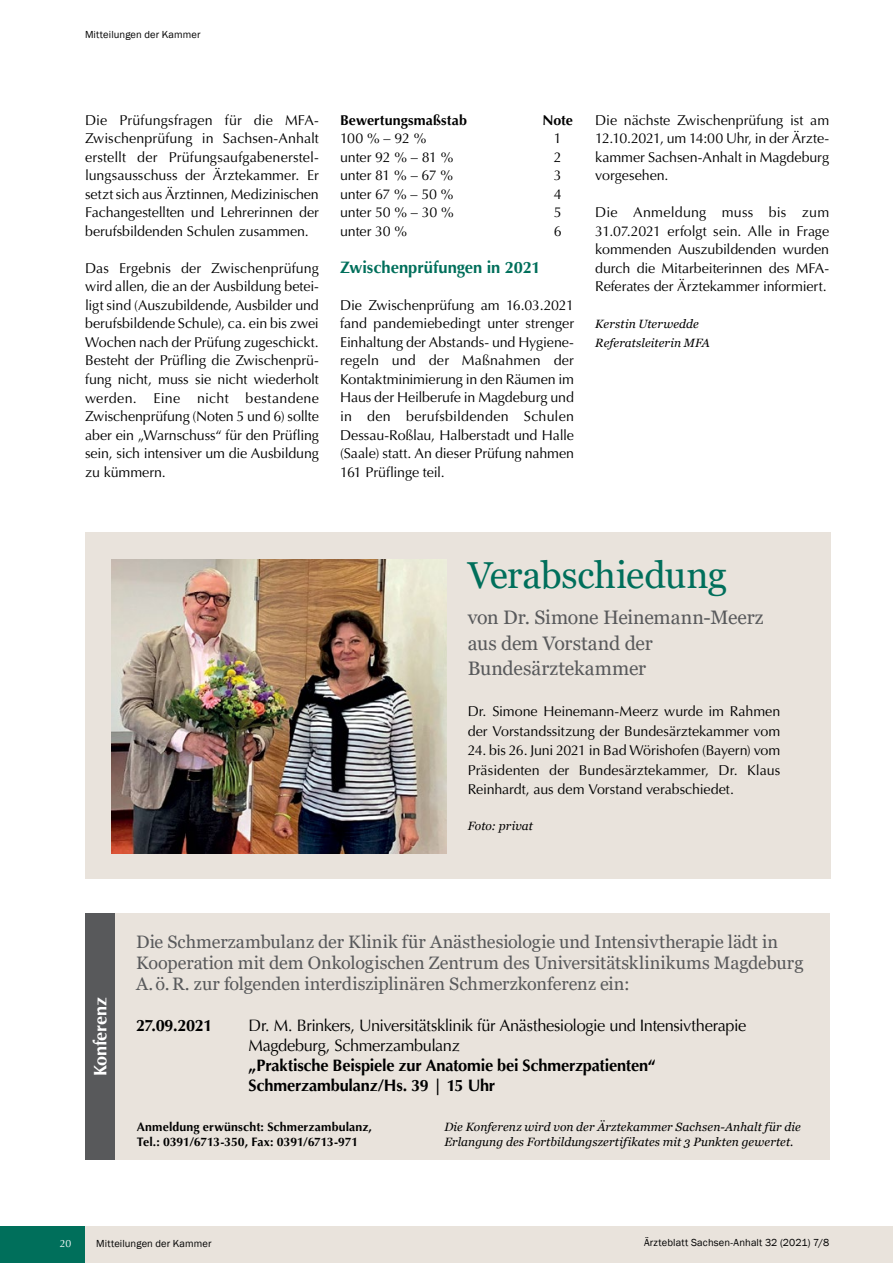
<style>
.page{position:relative;width:893px;height:1263px;background:#fff}
.page>*{position:absolute;margin:0;border:0;box-sizing:border-box;transform-origin:0 0}
.t1{font:37.5px "Georgia";letter-spacing:-.01em;color:#006f5b}
.t2{font:19.5px/25.5px "Georgia";letter-spacing:-.01em;color:#58595b}
.t3{font:18px/21px "Georgia";letter-spacing:-.005em;color:#58595b}
.t4{font:700 18px "Optima";letter-spacing:-.005em;color:#fff}
.t5{font:16.5px/19.8px "Optima";letter-spacing:-.025em;color:#000}
.t6{font:700 16.5px/19.8px "Optima";letter-spacing:-.01em;color:#000}
.t7{font:700 16.5px "Optima";color:#006f5b}
.t8{font:14.25px/18.5px "Optima LT";letter-spacing:-.005em;color:#000;text-align:justify}
.t9{font:700 14.25px "Optima LT";letter-spacing:.005em;color:#000}
.t10{font:700 12.3px/14.9px "Optima LT";letter-spacing:.005em;color:#000}
.t11{font:italic 12px/18.5px "Georgia";letter-spacing:.01em;color:#000}
.t12{font:10.5px "Franklin Gothic";letter-spacing:.01em;color:#000}
.t13{font:10.5px "Optima LT";color:#fff}
</style>
<div class="page">
<div style="left:0;top:1226px;width:893px;height:37px;background:#e9e3dc"></div>
<div style="left:0;top:1226px;width:85px;height:37px;background:#006f5b"></div>
<div style="left:85px;top:532px;width:745px;height:347px;background:#e9e3dc"></div>
<img style="left:112px;top:559px;width:334px;height:295px">
<div style="left:85px;top:913px;width:744px;height:247px;background:#e9e3dc"></div>
<div style="left:85px;top:913px;width:30px;height:247px;background:#58595b"></div>
<p class="t12" style="left:85px;top:28px;width:117px">Mitteilungen der Kammer</p>
<p class="t8" style="left:85px;top:111px;width:235px">Die Prüfungsfragen für die MFA-Zwischenprüfung in Sachsen-Anhalt erstellt der Prüfungsaufgabenerstel&shy;lungsausschuss der Ärztekammer. Er setzt sich aus Ärztinnen, Medizinischen Fachangestellten und Lehrerinnen der berufsbildenden Schulen zusammen.</p>
<p class="t8" style="left:85px;top:259px;width:235px">Das Ergebnis der Zwischenprüfung wird allen, die an der Ausbildung betei&shy;ligt sind (Auszubildende, Ausbilder und berufsbildende Schule), ca. ein bis zwei Wochen nach der Prüfung zugeschickt.<br>Besteht der Prüfling die Zwischenprü&shy;fung nicht, muss sie nicht wiederholt werden. Eine nicht bestandene Zwischenprüfung (Noten 5 und 6) sollte aber ein „Warnschuss“ für den Prüfling sein, sich intensiver um die Ausbildung zu kümmern.</p>
<p class="t9" style="left:340px;top:112px;width:128px">Bewertungsmaßstab</p>
<p class="t9" style="left:542px;top:112px;width:32px">Note</p>
<p class="t8" style="left:340px;top:130px;width:88px">100 % – 92 %</p>
<p class="t8" style="left:554px;top:130px;width:9px">1</p>
<p class="t8" style="left:340px;top:148px;width:115px">unter 92 % – 81 %</p>
<p class="t8" style="left:554px;top:148px;width:9px">2</p>
<p class="t8" style="left:340px;top:167px;width:114px">unter 81 % – 67 %</p>
<p class="t8" style="left:554px;top:167px;width:9px">3</p>
<p class="t8" style="left:340px;top:185px;width:115px">unter 67 % – 50 %</p>
<p class="t8" style="left:554px;top:185px;width:9px">4</p>
<p class="t8" style="left:340px;top:204px;width:115px">unter 50 % – 30 %</p>
<p class="t8" style="left:554px;top:204px;width:9px">5</p>
<p class="t8" style="left:340px;top:222px;width:69px">unter 30 %</p>
<p class="t8" style="left:554px;top:222px;width:9px">6</p>
<p class="t7" style="left:340px;top:257px;width:202px">Zwischenprüfungen in 2021</p>
<p class="t8" style="left:340px;top:296px;width:235px">Die Zwischenprüfung am 16.03.2021 fand pandemiebedingt unter strenger Einhaltung der Abstands- und Hygiene&shy;regeln und der Maßnahmen der Kontaktminimierung in den Räumen im Haus der Heilberufe in Magdeburg und in den berufsbildenden Schulen Dessau-Roßlau, Halberstadt und Halle (Saale) statt. An dieser Prüfung nahmen 161 Prüflinge teil.</p>
<p class="t8" style="left:595px;top:111px;width:235px">Die nächste Zwischenprüfung ist am 12.10.2021, um 14:00 Uhr, in der Ärzte&shy;kammer Sachsen-Anhalt in Magdeburg vorgesehen.</p>
<p class="t8" style="left:595px;top:204px;width:235px">Die Anmeldung muss bis zum 31.07.2021 erfolgt sein. Alle in Frage kommenden Auszubildenden wurden durch die Mitarbeiterinnen des MFA-Referates der Ärztekammer informiert.</p>
<p class="t11" style="left:595px;top:315px;width:116px">Kerstin Uterwedde<br>Referatsleiterin MFA</p>
<h1 class="t1" style="left:468px;top:553px;width:261px">Verabschiedung</h1>
<h2 class="t2" style="left:468px;top:605px;width:297px">von Dr. Simone Heinemann-Meerz aus dem Vorstand der<br>Bundesärztekammer</h2>
<p class="t8" style="left:468px;top:702px;width:314px;line-height:19.5px">Dr. Simone Heinemann-Meerz wurde im Rahmen der Vorstandssitzung der Bundesärztekammer vom</p>
<p class="t8" style="left:468px;top:741px;width:314px;line-height:19.5px">24. bis 26. Juni 2021 in Bad Wörishofen (Bayern) vom Präsidenten der Bundesärztekammer, Dr. Klaus Reinhardt, aus dem Vorstand verabschiedet.</p>
<p class="t11" style="left:468px;top:817px;width:67px">Foto: privat</p>
<p class="t4" style="left:89px;top:1076px;width:81px;rotate:-90deg">Konferenz</p>
<p class="t3" style="left:136px;top:931px;width:669px">Die Schmerzambulanz der Klinik für Anästhesiologie und Intensivtherapie lädt in<br>Kooperation mit dem Onkologischen Zentrum des Universitätsklinikums Magdeburg<br>A.ö.R. zur folgenden interdisziplinären Schmerzkonferenz ein:</p>
<p class="t6" style="left:136px;top:1016px;width:78px">27.09.2021</p>
<p class="t5" style="left:249px;top:1016px;width:499px">Dr. M. Brinkers, Universitätsklinik für Anästhesiologie und Intensivtherapie<br>Magdeburg, Schmerzambulanz</p>
<p class="t6" style="left:249px;top:1056px;width:409px">„Praktische Beispiele zur Anatomie bei Schmerzpatienten“<br>Schmerzambulanz/Hs. 39 | 15 Uhr</p>
<p class="t10" style="left:137px;top:1119px;width:237px">Anmeldung erwünscht: Schmerzambulanz,<br>Tel.: 0391/6713-350, Fax: 0391/6713-971</p>
<p class="t11" style="left:444px;top:1119px;width:358px;line-height:15px">Die Konferenz wird von der Ärztekammer Sachsen-Anhalt für die<br>Erlangung des Fortbildungszertifikates mit 3 Punkten gewertet.</p>
<p class="t13" style="left:60px;top:1237px;width:13px">20</p>
<p class="t12" style="left:644px;top:1236px;width:187px">Ärzteblatt Sachsen-Anhalt 32 (2021) 7/8</p>
<p class="t12" style="left:96px;top:1237px;width:117px">Mitteilungen der Kammer</p>
</div>
